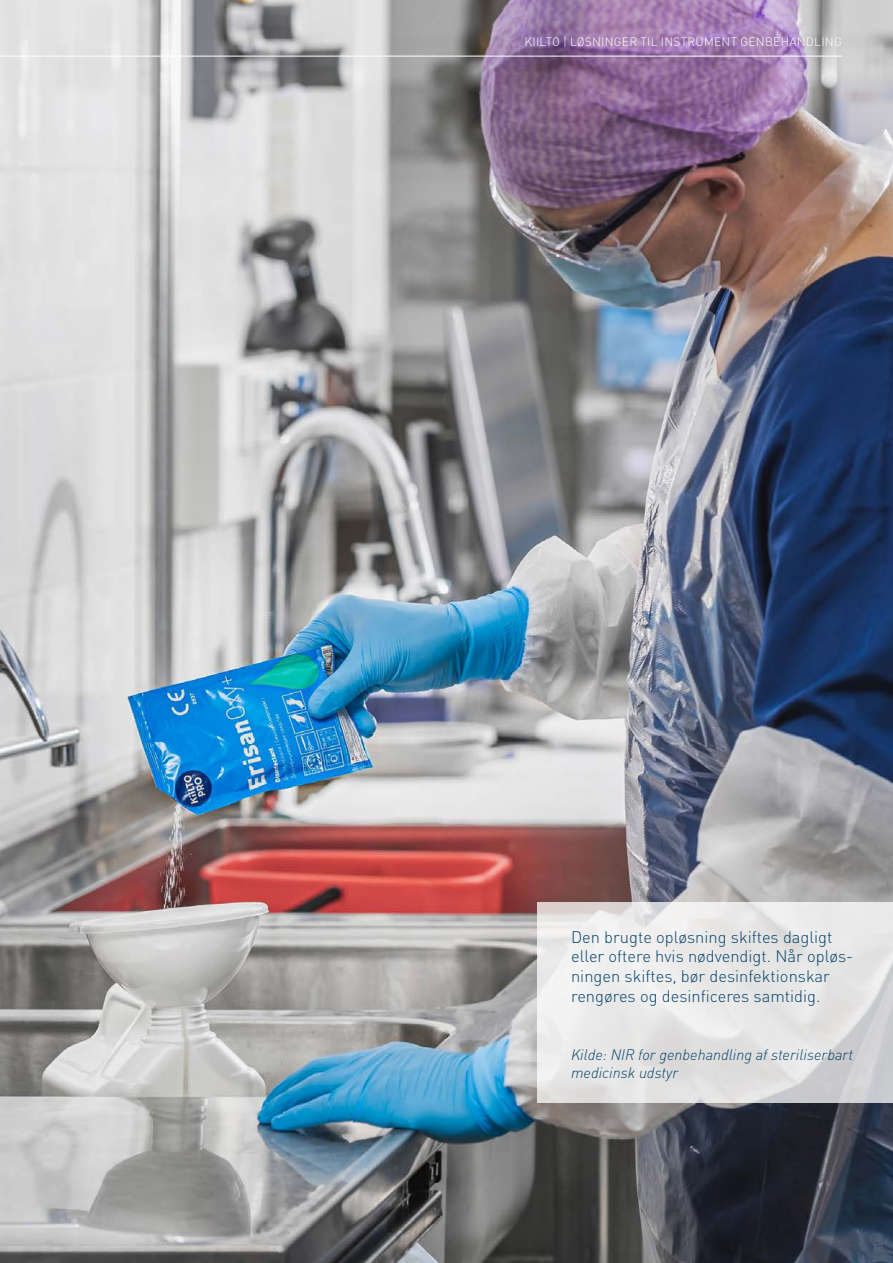
<style>
.page{position:relative;width:893px;height:1263px;background:#fff}
.page>*{position:absolute;margin:0;border:0;box-sizing:border-box;transform-origin:0 0}
.t1{font:300 16.5px/19.8px "DIN Pro";color:#05436a}
.t2{font:italic 300 15px/18px "DIN Pro";color:#05436a}
.Nimi_punane{font:300 12px "DIN Pro";letter-spacing:.02em;color:#fff}
</style>
<div class="page">
<img style="left:0;top:0;width:893px;height:1263px">
<svg style="left:537px;top:902px;width:356px;height:201px;fill:#e8e7e7"></svg>
<hr style="left:0;top:56px;width:842px;height:1px;background:#fff">
<p class="Nimi_punane" style="left:524px;top:32px;width:319px">KIILTO | LØSNINGER TIL INSTRUMENT GENBEHANDLING</p>
<p class="t1" style="left:571px;top:925px;width:284px">Den brugte opløsning skiftes dagligt eller oftere hvis nødvendigt. Når opløs&shy;ningen skiftes, bør desinfektionskar rengøres og desinficeres samtidig.</p>
<p class="t2" style="left:571px;top:1044px;width:284px">Kilde: NIR for genbehandling af steriliserbart medicinsk udstyr</p>
</div>
